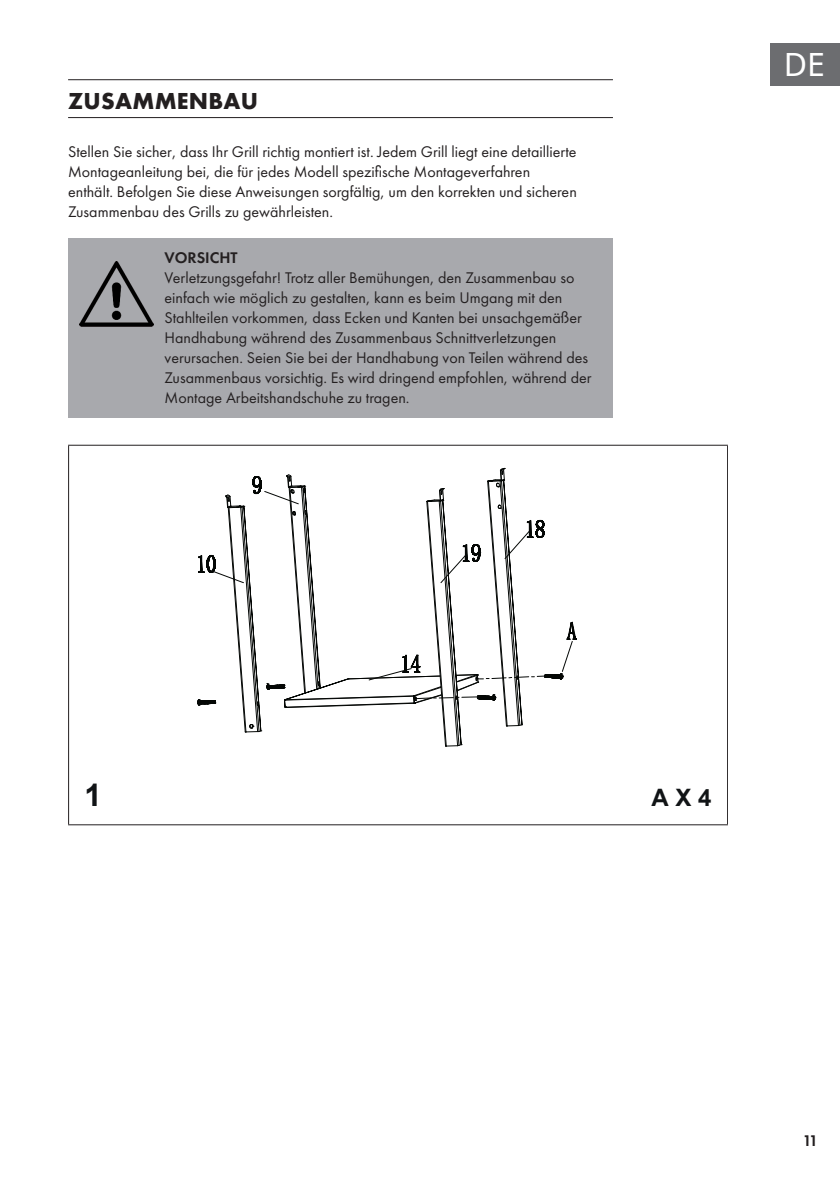
<style>
.page{position:relative;width:840px;height:1191px;background:#fff}
.page>*{position:absolute;margin:0;border:0;box-sizing:border-box;transform-origin:0 0}
.t1{font:32px "Noto Sans";color:#fff}
.t2{font:700 31.2px "Arial";color:#111416}
.t3{font:700 24px "Futura PTW08";letter-spacing:.01em;color:#231f20}
.t4{font:700 24px "Arial";color:#111416}
.t5{font:16px/20px "Futura PTW08";color:#231f20}
.t6{font:600 16px "Futura PTW08";color:#231f20}
</style>
<div class="page">
<div style="left:770px;top:43px;width:69px;height:42px;background:#6c6d70"></div>
<hr style="left:68px;top:79px;width:544px;height:1px;background:#231f20">
<hr style="left:68px;top:117px;width:544px;height:1px;background:#231f20">
<div style="left:68px;top:239px;width:544px;height:179px;background:#a8a9ad"></div>
<img style="left:79px;top:262px;width:74px;height:64px">
<hr style="left:68px;top:445px;width:659px;height:1px;background:#231f20">
<hr style="left:68px;top:446px;width:1px;height:378px;background:#231f20">
<hr style="left:726px;top:446px;width:1px;height:378px;background:#231f20">
<hr style="left:68px;top:824px;width:659px;height:1px;background:#231f20">
<svg style="left:197px;top:467px;width:380px;height:280px"></svg>
<h3 class="t3" style="left:68px;top:85px;width:191px">ZUSAMMENBAU</h3>
<p class="t5" style="left:68px;top:141px;width:510px">Stellen Sie sicher, dass Ihr Grill richtig montiert ist. Jedem Grill liegt eine detaillierte Montageanleitung bei, die für jedes Modell spezifische Montageverfahren enthält. Befolgen Sie diese Anweisungen sorgfältig, um den korrekten und sicheren Zusammenbau des Grills zu gewährleisten.</p>
<p class="t6" style="left:164px;top:247px;width:75px">VORSICHT</p>
<p class="t5" style="left:164px;top:267px;width:428px">Verletzungsgefahr! Trotz aller Bemühungen, den Zusammenbau so einfach wie möglich zu gestalten, kann es beim Umgang mit den Stahlteilen vorkommen, dass Ecken und Kanten bei unsachgemäßer Handhabung während des Zusammenbaus Schnittverletzungen verursachen. Seien Sie bei der Handhabung von Teilen während des Zusammenbaus vorsichtig. Es wird dringend empfohlen, während der Montage Arbeitshandschuhe zu tragen.</p>
<h1 class="t1" style="left:783px;top:42px;width:43px">DE</h1>
<h2 class="t2" style="left:85px;top:773px;width:19px">1</h2>
<h3 class="t4" style="left:651px;top:781px;width:61px">A X 4</h3>
<p class="t6" style="left:802px;top:1130px;width:17px">11</p>
</div>
